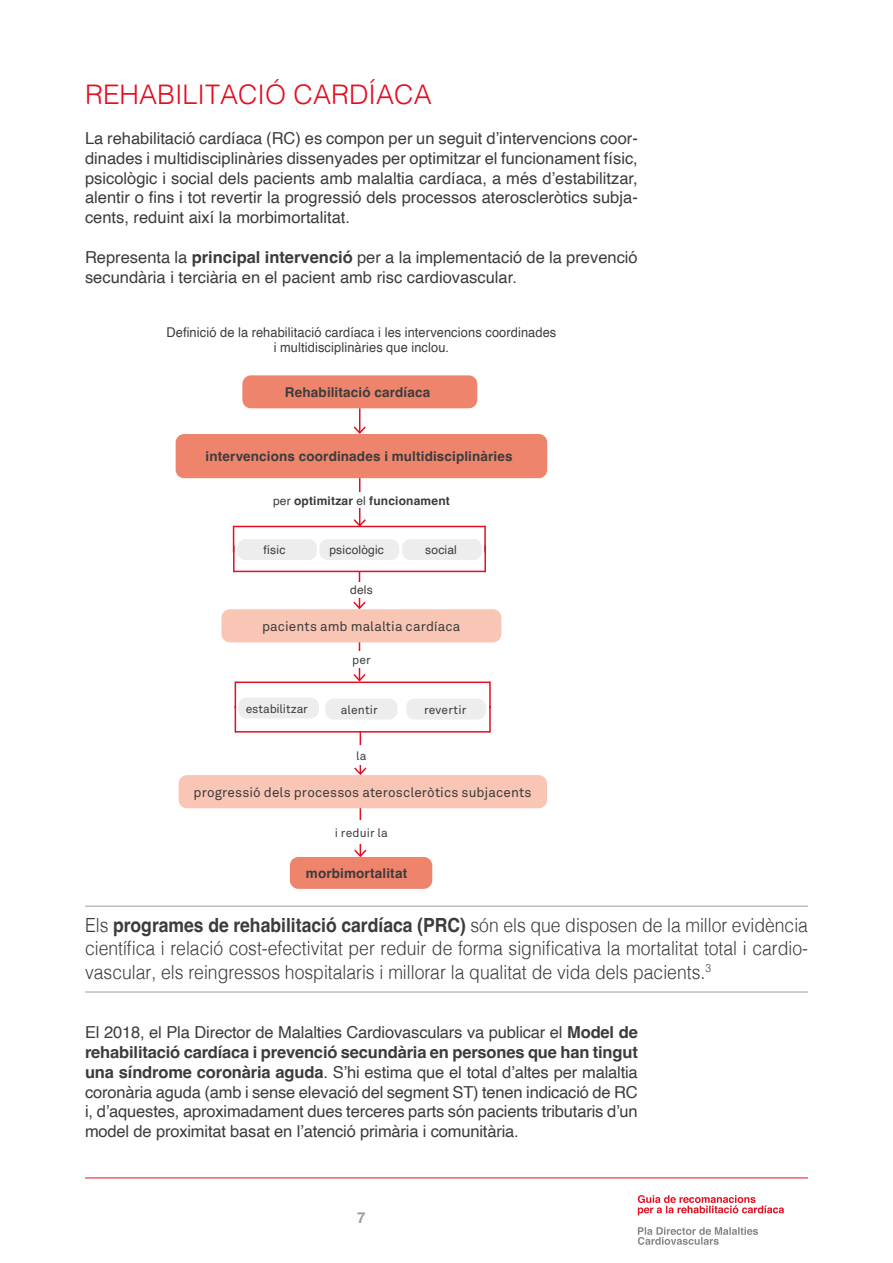
<style>
.page{position:relative;width:893px;height:1263px;background:#fff}
.page>*{position:absolute;margin:0;border:0;box-sizing:border-box;transform-origin:0 0}
.t1{font:300 27px "Helvetica";color:#e20f22}
.Estilo_de_párrafo_1{font:300 19.5px/23.4px "Helvetica";color:#3c3c3b;text-align:justify;scale:.9 1}
.Estilo_de_párrafo_1-2{font:16.5px/19.8px "Helvetica";color:#3c3c3b;text-align:justify}
.t2{font:700 15px "Helvetica";color:#9d9d9c}
.Celda_Contingut_Negr{font:13.5px/15px "Helvetica";letter-spacing:.01em;color:#3c3c3b;text-align:center;scale:.95 1}
.conceptuals_1{font:700 13.5px "Helvetica";letter-spacing:.01em;color:#3c3c3b}
.General{font:13.5px "Akkurat Pro";letter-spacing:.01em;color:#3c3c3b}
.General-2{font:12px "Akkurat Pro";letter-spacing:.005em;color:#3c3c3b}
.General-3{font:700 12px "Helvetica";letter-spacing:.015em;color:#3c3c3b}
.conceptuals_2{font:12px "Helvetica";letter-spacing:.015em;color:#3c3c3b}
.s1{color:#fff}
.s2{font-weight:700}
.s3{color:#ef846d}
.s4{font-weight:400}
.s5{color:#ededed}
.s6{font-family:"Helvetica";color:#ededed}
</style>
<div class="page">
<hr style="left:85px;top:1177px;width:723px;height:1px;background:#e20f22">
<svg style="left:638px;top:1195px;width:146px;height:20px"></svg>
<svg style="left:638px;top:1227px;width:120px;height:18px"></svg>
<hr style="left:85px;top:906px;width:723px;height:1px;background:#9d9d9c">
<hr style="left:85px;top:992px;width:723px;height:1px;background:#9d9d9c">
<hr style="left:235px;top:731px;width:255px;height:1px;background:#e20f22">
<hr style="left:489px;top:706px;width:2px;height:26px;background:#e20f22">
<hr style="left:234px;top:571px;width:251px;height:1px;background:#e20f22">
<hr style="left:233px;top:545px;width:2px;height:27px;background:#e20f22">
<hr style="left:484px;top:545px;width:2px;height:27px;background:#e20f22">
<hr style="left:235px;top:681px;width:255px;height:2px;background:#e20f22">
<svg style="left:235px;top:681px;width:1px;height:50px"></svg>
<hr style="left:489px;top:681px;width:2px;height:27px;background:#e20f22">
<hr style="left:233px;top:526px;width:252px;height:1px;background:#e20f22">
<svg style="left:233px;top:527px;width:1px;height:18px"></svg>
<hr style="left:484px;top:526px;width:2px;height:26px;background:#e20f22">
<hr style="left:359px;top:474px;width:1px;height:52px;background:#e20f22">
<svg style="left:352px;top:517px;width:15px;height:11px"></svg>
<div style="left:242px;top:375px;width:235px;height:33px;background:#ef846d;border-radius:9px"></div>
<svg style="left:352px;top:408px;width:15px;height:26px"></svg>
<div style="left:176px;top:434px;width:371px;height:44px;background:#ef846d;border-radius:9px"></div>
<div style="left:259px;top:492px;width:204px;height:16px;background:#fff"></div>
<div style="left:237px;top:539px;width:80px;height:21px;background:#ededed;border-radius:9px"></div>
<div style="left:319px;top:539px;width:80px;height:21px;background:#ededed;border-radius:9px"></div>
<div style="left:238px;top:697px;width:81px;height:21px;background:#ededed;border-radius:9px"></div>
<div style="left:325px;top:698px;width:73px;height:21px;background:#ededed;border-radius:9px"></div>
<div style="left:406px;top:698px;width:80px;height:21px;background:#ededed;border-radius:9px"></div>
<div style="left:290px;top:857px;width:142px;height:32px;background:#ef846d;border-radius:9px"></div>
<div style="left:402px;top:539px;width:80px;height:21px;background:#ededed;border-radius:9px"></div>
<hr style="left:359px;top:638px;width:1px;height:42px;background:#e20f22">
<svg style="left:352px;top:672px;width:15px;height:10px"></svg>
<hr style="left:359px;top:572px;width:1px;height:36px;background:#e20f22">
<svg style="left:353px;top:600px;width:13px;height:9px"></svg>
<div style="left:349px;top:582px;width:24px;height:15px;background:#fff"></div>
<div style="left:352px;top:651px;width:19px;height:16px;background:#fff"></div>
<div style="left:221px;top:609px;width:280px;height:33px;background:#f9c5b5;border-radius:8px"></div>
<hr style="left:360px;top:797px;width:1px;height:59px;background:#e20f22">
<svg style="left:354px;top:848px;width:13px;height:9px"></svg>
<hr style="left:360px;top:731px;width:1px;height:43px;background:#e20f22">
<svg style="left:354px;top:766px;width:13px;height:9px"></svg>
<div style="left:346px;top:745px;width:31px;height:19px;background:#fff"></div>
<div style="left:324px;top:821px;width:75px;height:23px;background:#fff"></div>
<div style="left:179px;top:775px;width:368px;height:33px;background:#f9c5b5;border-radius:9px"></div>
<h1 class="t1" style="left:85px;top:72px;width:356px">REHABILITACIÓ CARDÍACA<span class="s1">.</span></h1>
<p class="Estilo_de_párrafo_1-2" style="left:85px;top:129px;width:554px">La rehabilitació cardíaca (RC) es compon per un seguit d’intervencions coor&shy;dinades i multidisciplinàries dissenyades per optimitzar el funcionament físic, psicològic i social dels pacients amb malaltia cardíaca, a més d’estabilitzar, alentir o fins i tot revertir la progressió dels processos ateroscleròtics subja&shy;cents, reduint així la morbimortalitat.</p>
<p class="Estilo_de_párrafo_1-2" style="left:85px;top:248px;width:554px">Representa la <span class="s2">principal intervenció</span> per a la implementació de la prevenció secundària i terciària en el pacient amb risc cardiovascular.</p>
<p class="Celda_Contingut_Negr" style="left:167px;top:325px;width:412px">Definició de la rehabilitació cardíaca i les intervencions coordinades i multidisciplinàries que inclou.</p>
<p class="conceptuals_1" style="left:285px;top:384px;width:151px">Rehabilitació cardíaca<span class="s3">,</span></p>
<p class="conceptuals_1" style="left:206px;top:448px;width:312px">intervencions coordinades i multidisciplinàries<span class="s3">.</span></p>
<p class="General-3" style="left:273px;top:493px;width:178px"><span class="s4">per</span> optimitzar <span class="s4">el</span> funcionament</p>
<p class="conceptuals_2" style="left:263px;top:541px;width:27px">físic<span class="s5">,</span></p>
<p class="conceptuals_2" style="left:329px;top:541px;width:59px">psicològic<span class="s5">,</span></p>
<p class="conceptuals_2" style="left:425px;top:541px;width:33px">social</p>
<p class="conceptuals_2" style="left:350px;top:581px;width:24px">dels</p>
<p class="General" style="left:262px;top:618px;width:200px">pacients amb malaltia cardíaca</p>
<p class="General-2" style="left:352px;top:653px;width:20px">per</p>
<p class="General-2" style="left:246px;top:701px;width:66px">estabilitzar<span class="s6">,</span></p>
<p class="General-2" style="left:341px;top:703px;width:41px">alentir<span class="s6">,</span></p>
<p class="General-2" style="left:424px;top:703px;width:44px">revertir</p>
<p class="General-2" style="left:356px;top:748px;width:12px">la</p>
<p class="General" style="left:194px;top:784px;width:339px">progressió dels processos ateroscleròtics subjacents</p>
<p class="General-2" style="left:335px;top:826px;width:55px">i reduir la</p>
<p class="conceptuals_1" style="left:306px;top:865px;width:111px">morbimortalitat<span class="s3">..</span></p>
<p class="Estilo_de_párrafo_1" style="left:85px;top:912px;width:805px">Els <span class="s2">programes de rehabilitació cardíaca (PRC)</span> són els que disposen de la millor evidència científica i relació cost-efectivitat per reduir de forma significativa la mortalitat total i cardio&shy;vascular, els reingressos hospitalaris i millorar la qualitat de vida dels pacients.<sup>3</sup><sup>.</sup></p>
<p class="Estilo_de_párrafo_1-2" style="left:85px;top:1023px;width:554px">El 2018, el Pla Director de Malalties Cardiovasculars va publicar el <span class="s2">Model de rehabilitació cardíaca i prevenció secundària en persones que han tingut una síndrome coronària aguda</span>. S’hi estima que el total d’altes per malaltia coronària aguda (amb i sense elevació del segment ST) tenen indicació de RC i, d’aquestes, aproximadament dues terceres parts són pacients tributaris d’un model de proximitat basat en l’atenció primària i comunitària.</p>
<p class="t2" style="left:357px;top:1209px;width:10px">7</p>
</div>
